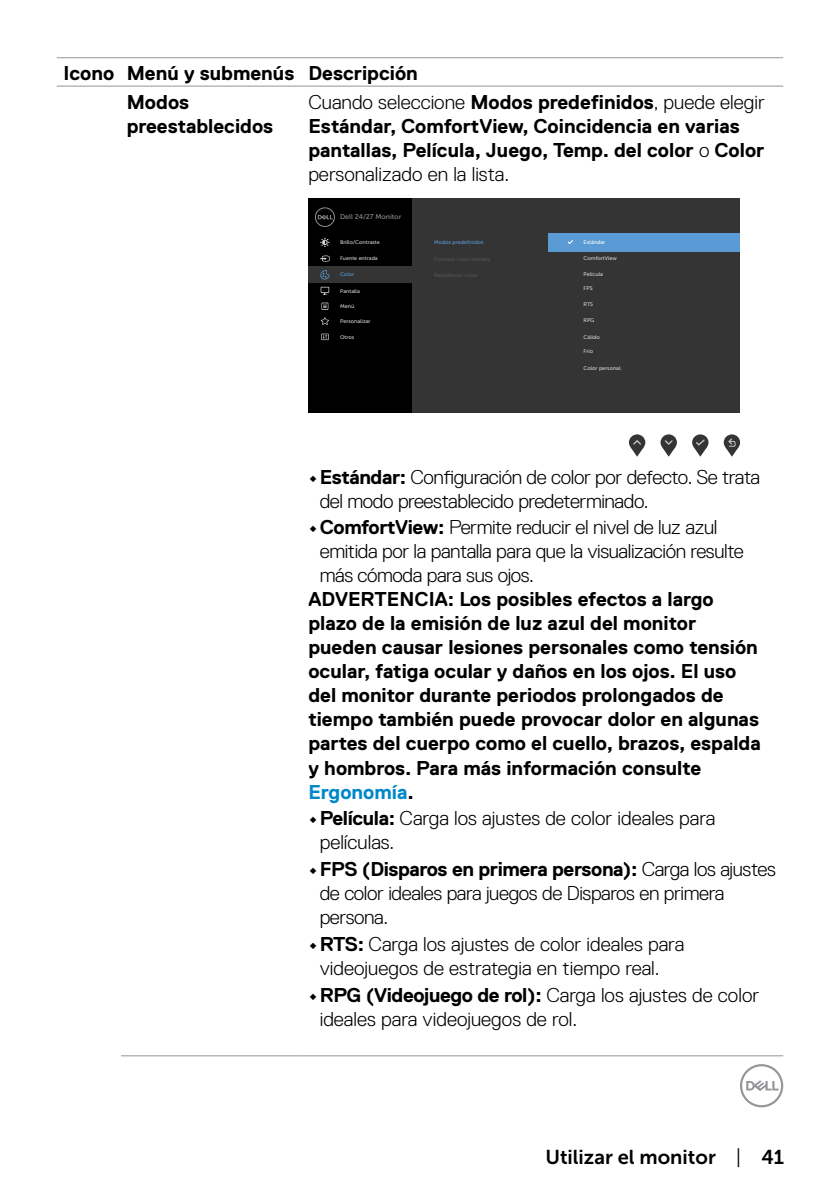
<style>
.page{position:relative;width:840px;height:1191px;background:#fff}
.page>*{position:absolute;margin:0;border:0;box-sizing:border-box;transform-origin:0 0}
.t1{font:700 20px/24px "Dell Replica";color:#000}
.t2{font:300 20px/24px "Dell Replica";letter-spacing:-.02em;color:#000}
.t3{font:300 20px/24px "Dell Replica";color:#000}
.t4{font:20px "Museo Sans For Dell 700";color:#000}
.t5{font:6.8px "Museo Sans For Dell 500";color:#939393}
.t6{font:5.2px "Museo Sans For Dell 500";color:#d9d9d9}
.t7{font:5.2px "Museo Sans For Dell 500";color:#5b9bd5}
.t8{font:5.2px "Museo Sans For Dell 500";color:#fff}
.s1{font-weight:300}
.s2{font-weight:700}
.s3{color:#0087cb}
.s4{font-family:"Museo Sans For Dell 300"}
</style>
<div class="page">
<svg style="left:740px;top:1064px;width:42px;height:43px"></svg>
<hr style="left:57px;top:86px;width:64px;height:1px;background:#939598">
<hr style="left:121px;top:86px;width:181px;height:1px;background:#939598">
<hr style="left:302px;top:86px;width:480px;height:1px;background:#939598">
<hr style="left:57px;top:57px;width:64px;height:1px;background:#939598">
<hr style="left:121px;top:57px;width:181px;height:1px;background:#939598">
<hr style="left:302px;top:57px;width:480px;height:1px;background:#939598">
<hr style="left:121px;top:1055px;width:181px;height:1px;background:#939598">
<hr style="left:302px;top:1055px;width:480px;height:1px;background:#939598">
<div style="left:308px;top:199px;width:431px;height:214px;background:#343435"></div>
<div style="left:308px;top:199px;width:104px;height:214px;background:#000"></div>
<div style="left:308px;top:266px;width:105px;height:17px;background:#343435"></div>
<svg style="left:315px;top:207px;width:20px;height:20px"></svg>
<svg style="left:320px;top:255px;width:9px;height:7px"></svg>
<svg style="left:320px;top:270px;width:9px;height:10px"></svg>
<svg style="left:320px;top:317px;width:9px;height:8px"></svg>
<svg style="left:320px;top:287px;width:9px;height:6px"></svg>
<svg style="left:321px;top:287px;width:7px;height:8px"></svg>
<svg style="left:321px;top:302px;width:7px;height:8px"></svg>
<svg style="left:322px;top:303px;width:5px;height:6px"></svg>
<svg style="left:321px;top:334px;width:7px;height:5px"></svg>
<svg style="left:320px;top:238px;width:9px;height:9px"></svg>
<svg style="left:628px;top:434px;width:17px;height:16px"></svg>
<svg style="left:630px;top:440px;width:13px;height:17px"></svg>
<svg style="left:660px;top:434px;width:16px;height:16px"></svg>
<svg style="left:662px;top:440px;width:13px;height:17px"></svg>
<svg style="left:691px;top:434px;width:17px;height:16px"></svg>
<svg style="left:693px;top:439px;width:13px;height:18px"></svg>
<svg style="left:723px;top:434px;width:16px;height:16px"></svg>
<svg style="left:725px;top:438px;width:13px;height:19px"></svg>
<div style="left:548px;top:233px;width:191px;height:18px;background:#5b9bd5"></div>
<svg style="left:567px;top:240px;width:6px;height:4px"></svg>
<p class="t1" style="left:127px;top:59px;width:292px;line-height:28.8px;text-indent:-63px">Icono Menú y submenús Descripción<br>Modos</p>
<p class="t1" style="left:127px;top:114px;width:148px">preestablecidos</p>
<p class="t1" style="left:308px;top:90px;width:457px"><span class="s1">Cuando seleccione</span> Modos predefinidos<span class="s1">, puede elegir </span>Estándar, ComfortView, Coincidencia en varias pantallas, Película, Juego, Temp. del color <span class="s1">o</span> Color <span class="s1">personalizado en la lista.</span></p>
<p class="t5" style="left:340px;top:213px;width:63px">Dell 24/27 Monitor</p>
<p class="t6" style="left:340px;top:256px;width:39px">Fuente entrada</p>
<p class="t7" style="left:340px;top:272px;width:16px">Color</p>
<p class="t8" style="left:583px;top:239px;width:23px">Estándar</p>
<p class="t6" style="left:340px;top:239px;width:41px">Brillo/Contraste</p>
<p class="t7" style="left:434px;top:240px;width:51px">Modos predefinidos</p>
<p class="t6" style="left:583px;top:255px;width:35px">ComfortView</p>
<p class="t6" style="left:583px;top:271px;width:21px">Película</p>
<p class="t6" style="left:583px;top:285px;width:11px">FPS</p>
<p class="t6" style="left:583px;top:301px;width:11px">RTS</p>
<p class="t6" style="left:583px;top:318px;width:12px">RPG</p>
<p class="t6" style="left:340px;top:288px;width:21px">Pantalla</p>
<p class="t6" style="left:340px;top:303px;width:16px">Menú</p>
<p class="t6" style="left:340px;top:334px;width:16px">Otros</p>
<p class="t6" style="left:340px;top:318px;width:32px">Personalizar</p>
<p class="t6" style="left:583px;top:334px;width:18px">Cálido</p>
<p class="t6" style="left:583px;top:349px;width:11px">Frío</p>
<p class="t6" style="left:583px;top:365px;width:40px">Color personal.</p>
<p class="t2" style="left:319px;top:465px;width:441px;text-indent:-11px"><span class="s2">• Estándar:</span> Configuración de color por defecto. Se trata del modo preestablecido predeterminado.</p>
<p class="t2" style="left:319px;top:515px;width:425px;text-indent:-11px"><span class="s2">• ComfortView:</span> Permite reducir el nivel de luz azul emitida por la pantalla para que la visualización resulte más cómoda para sus ojos.</p>
<p class="t1" style="left:308px;top:587px;width:453px">ADVERTENCIA: Los posibles efectos a largo plazo de la emisión de luz azul del monitor pueden causar lesiones personales como tensión ocular, fatiga ocular y daños en los ojos. El uso del monitor durante periodos prolongados de tiempo también puede provocar dolor en algunas partes del cuerpo como el cuello, brazos, espalda y hombros. Para más información consulte <span class="s3">Ergonomía</span>.</p>
<p class="t3" style="left:319px;top:806px;width:397px;text-indent:-11px"><span class="s2">• Película:</span> Carga los ajustes de color ideales para películas.</p>
<p class="t2" style="left:319px;top:857px;width:457px;text-indent:-11px"><span class="s2">• FPS (Disparos en primera persona):</span> Carga los ajustes de color ideales para juegos de Disparos en primera persona.</p>
<p class="t3" style="left:319px;top:932px;width:366px;text-indent:-11px"><span class="s2">• RTS:</span> Carga los ajustes de color ideales para videojuegos de estrategia en tiempo real.</p>
<p class="t3" style="left:319px;top:983px;width:440px;text-indent:-11px"><span class="s2">• RPG (Videojuego de rol):</span> Carga los ajustes de color ideales para videojuegos de rol.</p>
<p class="t4" style="left:545px;top:1145px;width:240px">Utilizar el monitor <span class="s4">|</span> 41</p>
</div>
